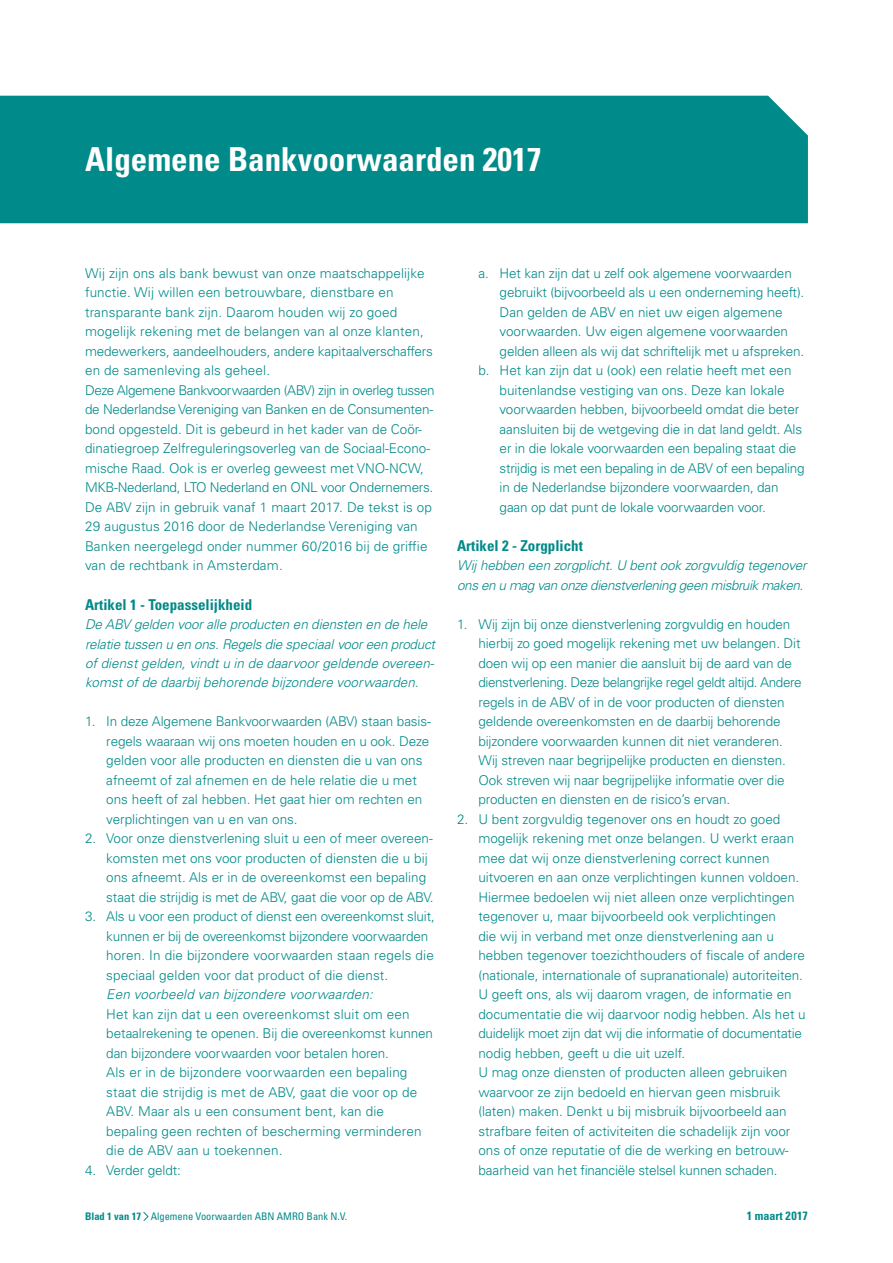
<style>
.page{position:relative;width:893px;height:1263px;background:#fff}
.page>*{position:absolute;margin:0;border:0;box-sizing:border-box;transform-origin:0 0}
.t1{font:700 condensed 33px "Univers LT Std";color:#fff}
.t2{font:700 condensed 15px "Univers LT Std";color:#008a89}
.t3{font:300 13.5px/19.5px "Univers LT Std";color:#008a89}
.t4{font:italic 300 13.5px/19.5px "Univers LT Std";letter-spacing:-.01em;color:#008a89}
.t5{font:italic 300 13.5px/19.5px "Univers LT Std";letter-spacing:-.03em;color:#008a89}
.t6{font:300 13.5px "Univers LT Std";letter-spacing:-.02em;color:#008a89}
.t7{font:italic 300 13.5px "Univers LT Std";letter-spacing:.01em;color:#008a89}
.t8{font:700 condensed 12px "Univers LT Std";color:#008a89}
.t9{font:condensed 10.5px "Univers LT Std";color:#008a89}
.s1{font-weight:700}
</style>
<div class="page">
<div style="left:0;top:96px;width:808px;height:127px;background:#008a89"></div>
<svg style="left:143px;top:1211px;width:6px;height:10px"></svg>
<h1 class="t1" style="left:85px;top:139px;width:458px">Algemene Bankvoorwaarden 2017</h1>
<p class="t3" style="left:85px;top:263px;width:351px">Wij zijn ons als bank bewust van onze maatschappelijke functie. Wij willen een betrouwbare, dienstbare en transparante bank zijn. Daarom houden wij zo goed mogelijk rekening met de belangen van al onze klanten, medewerkers, aandeelhouders, andere kapitaalverschaffers en de samenleving als geheel.<br>Deze Algemene Bankvoorwaarden (ABV) zijn in overleg tussen de Nederlandse Vereniging van Banken en de Consumenten&shy;bond opgesteld. Dit is gebeurd in het kader van de Coör&shy;dinatiegroep Zelfreguleringsoverleg van de Sociaal-Econo&shy;mische Raad. Ook is er overleg geweest met VNO-NCW, MKB-Nederland, LTO Nederland en ONL voor Ondernemers.<br>De ABV zijn in gebruik vanaf 1 maart 2017. De tekst is op 29 augustus 2016 door de Nederlandse Vereniging van Banken neergelegd onder nummer 60/2016 bij de griffie van de rechtbank in Amsterdam.</p>
<p class="t2" style="left:85px;top:595px;width:169px">Artikel 1 - Toepasselijkheid</p>
<p class="t4" style="left:85px;top:615px;width:352px">De ABV gelden voor alle producten en diensten en de hele relatie tussen u en ons. Regels die speciaal voor een product of dienst gelden, vindt u in de daarvoor geldende overeen&shy;komst of de daarbij behorende bijzondere voorwaarden.</p>
<p class="t3" style="left:106px;top:712px;width:326px;text-indent:-21px">1. In deze Algemene Bankvoorwaarden (ABV) staan basis&shy;regels waaraan wij ons moeten houden en u ook. Deze gelden voor alle producten en diensten die u van ons afneemt of zal afnemen en de hele relatie die u met ons heeft of zal hebben. Het gaat hier om rechten en verplichtingen van u en van ons.</p>
<p class="t3" style="left:106px;top:829px;width:329px;text-indent:-21px">2. Voor onze dienstverlening sluit u een of meer overeen&shy;komsten met ons voor producten of diensten die u bij ons afneemt. Als er in de overeenkomst een bepaling staat die strijdig is met de ABV, gaat die voor op de ABV.</p>
<p class="t3" style="left:106px;top:907px;width:330px;text-indent:-21px">3. Als u voor een product of dienst een overeenkomst sluit, kunnen er bij de overeenkomst bijzondere voorwaarden horen. In die bijzondere voorwaarden staan regels die speciaal gelden voor dat product of die dienst.</p>
<p class="t7" style="left:106px;top:986px;width:268px">Een voorbeeld van bijzondere voorwaarden:</p>
<p class="t3" style="left:106px;top:1004px;width:328px">Het kan zijn dat u een overeenkomst sluit om een betaalrekening te openen. Bij die overeenkomst kunnen dan bijzondere voorwaarden voor betalen horen.<br>Als er in de bijzondere voorwaarden een bepaling staat die strijdig is met de ABV, gaat die voor op de ABV. Maar als u een consument bent, kan die bepaling geen rechten of bescherming verminderen die de ABV aan u toekennen.</p>
<p class="t3" style="left:85px;top:1160px;width:97px">4. Verder geldt:</p>
<p class="t3" style="left:478px;top:263px;width:315px">a. Het kan zijn dat u zelf ook algemene voorwaarden</p>
<p class="t3" style="left:500px;top:283px;width:306px">gebruikt (bijvoorbeeld als u een onderneming heeft).</p>
<p class="t3" style="left:500px;top:302px;width:285px">Dan gelden de ABV en niet uw eigen algemene</p>
<p class="t3" style="left:500px;top:322px;width:290px">voorwaarden. Uw eigen algemene voorwaarden</p>
<p class="t3" style="left:500px;top:341px;width:306px">gelden alleen als wij dat schriftelijk met u afspreken.</p>
<p class="t3" style="left:478px;top:361px;width:315px">b. Het kan zijn dat u (ook) een relatie heeft met een</p>
<p class="t3" style="left:500px;top:380px;width:287px">buitenlandse vestiging van ons. Deze kan lokale</p>
<p class="t3" style="left:500px;top:400px;width:301px">voorwaarden hebben, bijvoorbeeld omdat die beter</p>
<p class="t3" style="left:500px;top:419px;width:304px">aansluiten bij de wetgeving die in dat land geldt. Als</p>
<p class="t3" style="left:500px;top:439px;width:298px">er in die lokale voorwaarden een bepaling staat die</p>
<p class="t6" style="left:500px;top:460px;width:306px">strijdig is met een bepaling in de ABV of een bepaling</p>
<p class="t3" style="left:500px;top:478px;width:281px">in de Nederlandse bijzondere voorwaarden, dan</p>
<p class="t3" style="left:500px;top:497px;width:268px">gaan op dat punt de lokale voorwaarden voor.</p>
<p class="t2" style="left:457px;top:536px;width:127px">Artikel 2 - Zorgplicht</p>
<p class="t5" style="left:457px;top:556px;width:351px">Wij hebben een zorgplicht. U bent ook zorgvuldig tegenover ons en u mag van onze dienstverlening geen misbruik maken.</p>
<p class="t3" style="left:478px;top:614px;width:325px;text-indent:-21px">1. Wij zijn bij onze dienstverlening zorgvuldig en houden hierbij zo goed mogelijk rekening met uw belangen. Dit doen wij op een manier die aansluit bij de aard van de dienstverlening. Deze belangrijke regel geldt altijd. Andere regels in de ABV of in de voor producten of diensten geldende overeenkomsten en de daarbij behorende bijzondere voorwaarden kunnen dit niet veranderen.<br>Wij streven naar begrijpelijke producten en diensten.<br>Ook streven wij naar begrijpelijke informatie over die producten en diensten en de risico’s ervan.</p>
<p class="t3" style="left:478px;top:809px;width:329px;text-indent:-21px">2. U bent zorgvuldig tegenover ons en houdt zo goed mogelijk rekening met onze belangen. U werkt eraan mee dat wij onze dienstverlening correct kunnen uitvoeren en aan onze verplichtingen kunnen voldoen.<br>Hiermee bedoelen wij niet alleen onze verplichtingen tegenover u, maar bijvoorbeeld ook verplichtingen<br>die wij in verband met onze dienstverlening aan u hebben tegenover toezichthouders of fiscale of andere (nationale, internationale of supranationale) autoriteiten.<br>U geeft ons, als wij daarom vragen, de informatie en documentatie die wij daarvoor nodig hebben. Als het u duidelijk moet zijn dat wij die informatie of documentatie nodig hebben, geeft u die uit uzelf.<br>U mag onze diensten of producten alleen gebruiken waarvoor ze zijn bedoeld en hiervan geen misbruik (laten) maken. Denkt u bij misbruik bijvoorbeeld aan strafbare feiten of activiteiten die schadelijk zijn voor ons of onze reputatie of die de werking en betrouw&shy;baarheid van het financiële stelsel kunnen schaden.</p>
<p class="t9" style="left:85px;top:1209px;width:264px"><span class="s1">Blad 1 van 17</span> Algemene Voorwaarden ABN AMRO Bank N.V.</p>
<p class="t8" style="left:747px;top:1208px;width:63px">1 maart 2017</p>
</div>
